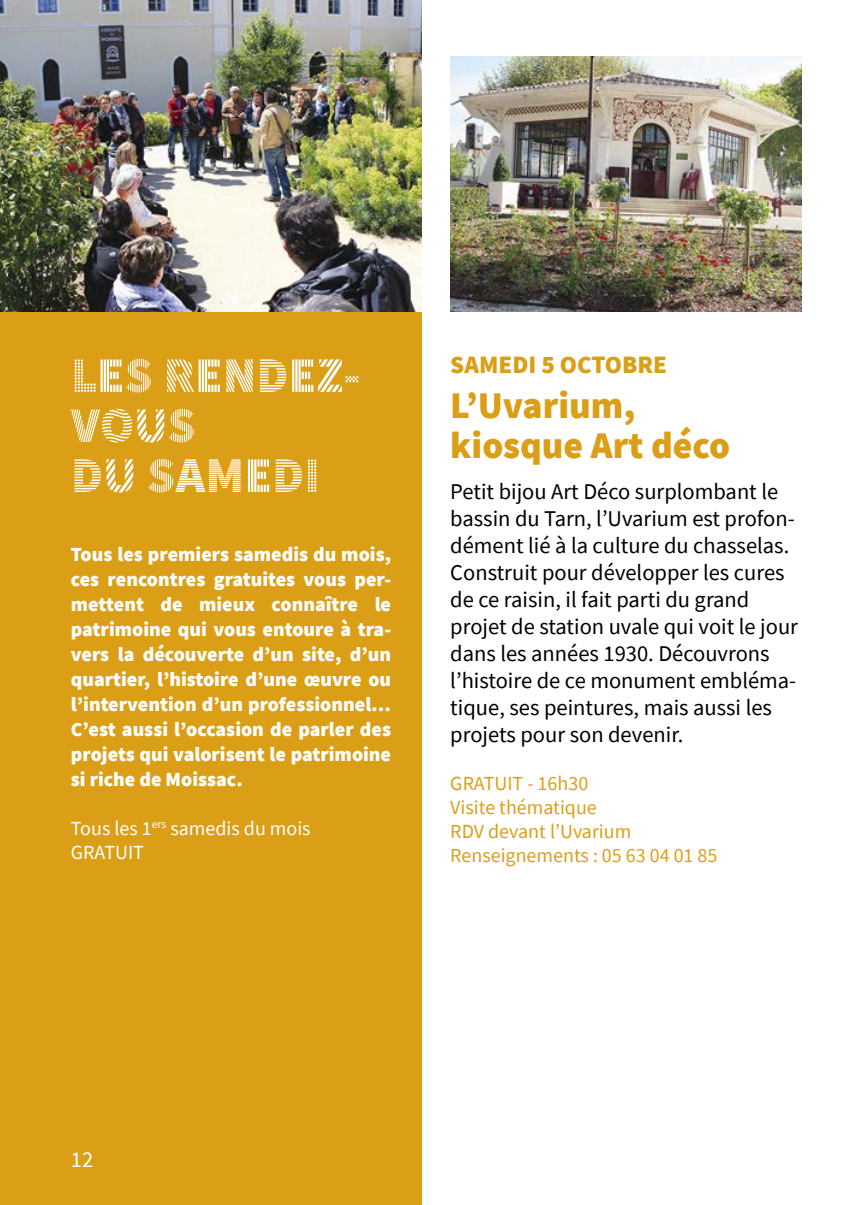
<style>
.page{position:relative;width:851px;height:1205px;background:#fff}
.page>*{position:absolute;margin:0;border:0;box-sizing:border-box;transform-origin:0 0}
.t1{font:900 50px/50px "Source Sans Pro DISPLAYV2";color:#fff}
.t2{font:900 37.5px/40px "Source Sans Pro";color:#da9f17}
.t3{font:900 25px "Source Sans Pro";color:#da9f17}
.t4{font:22.5px/27px "Source Sans Pro";color:#000}
.t5{font:22.5px "Source Sans Pro";color:#fff}
.t6{font:900 20px/25px "Source Sans Pro";color:#fff;text-align:justify}
.t7{font:20px/24px "Source Sans Pro";color:#da9f17}
.t8{font:20px/24px "Source Sans Pro";color:#fff}
</style>
<div class="page">
<div style="left:0;top:0;width:422px;height:1205px;background:#da9f17"></div>
<img style="left:0;top:0;width:422px;height:312px">
<img style="left:450px;top:57px;width:351px;height:255px">
<h1 class="t1" style="left:71px;top:352px;width:291px">LES RENDEZ-<br>VOUS<br>DU SAMEDI</h1>
<p class="t6" style="left:71px;top:541px;width:322px">Tous les premiers samedis du mois, ces rencontres gratuites vous per&shy;mettent de mieux connaître le patrimoine qui vous entoure à tra&shy;vers la découverte d’un site, d’un quartier, l’histoire d’une œuvre ou l’intervention d’un professionnel… C’est aussi l’occasion de parler des projets qui valorisent le patrimoine si riche de Moissac.</p>
<p class="t8" style="left:71px;top:816px;width:241px">Tous les 1<sup>ers</sup> samedis du mois<br>GRATUIT</p>
<p class="t3" style="left:450px;top:347px;width:218px">SAMEDI 5 OCTOBRE</p>
<h2 class="t2" style="left:450px;top:385px;width:281px">L’Uvarium, kiosque Art déco</h2>
<p class="t4" style="left:450px;top:478px;width:349px">Petit bijou Art Déco surplombant le bassin du Tarn, l’Uvarium est profon&shy;dément lié à la culture du chasselas.<br>Construit pour développer les cures de ce raisin, il fait parti du grand projet de station uvale qui voit le jour dans les années 1930. Découvrons l’histoire de ce monument embléma&shy;tique, ses peintures, mais aussi les projets pour son devenir.</p>
<p class="t7" style="left:450px;top:771px;width:268px">GRATUIT - 16h30<br>Visite thématique<br>RDV devant l’Uvarium<br>Renseignements : 05 63 04 01 85</p>
<p class="t5" style="left:71px;top:1145px;width:24px">12</p>
</div>
